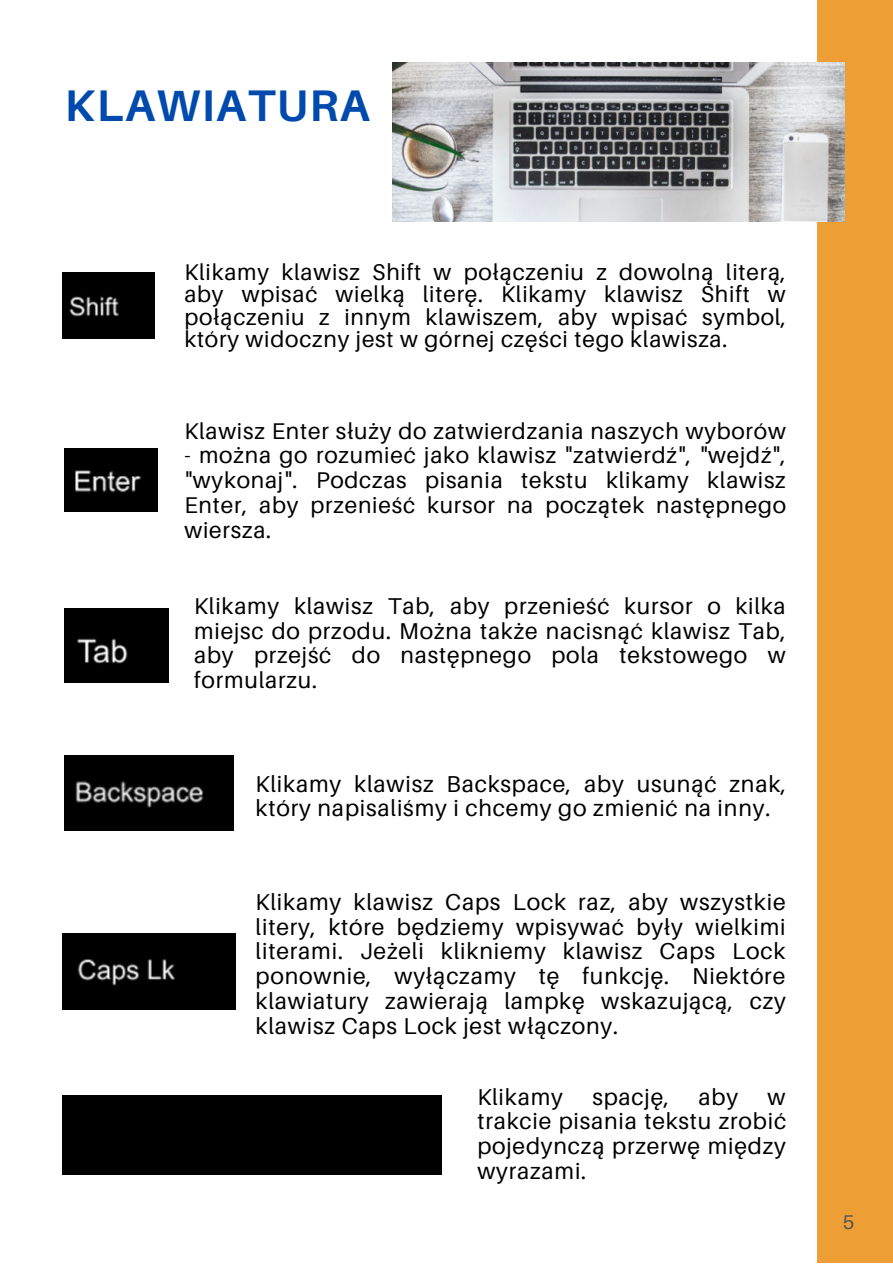
<style>
.page{position:relative;width:893px;height:1264px;background:#fff}
.page>*{position:absolute;margin:0;border:0;box-sizing:border-box;transform-origin:0 0}
.t1{font:700 44.25px "Aileron";letter-spacing:.035em;color:#004aad}
.t2{font:22.95px/24.8px "Aileron";letter-spacing:.035em;color:#000;text-align:justify}
.t3{font:22.8px/24.8px "Aileron";letter-spacing:.035em;color:#000;text-align:justify}
.t4{font:19.8px "Aileron";color:#545454}
</style>
<div class="page">
<div style="left:817px;top:0;width:75px;height:1262px;background:#ed9f35"></div>
<img style="left:392px;top:63px;width:452px;height:158px">
<img style="left:63px;top:273px;width:92px;height:65px">
<img style="left:65px;top:448px;width:92px;height:63px">
<img style="left:65px;top:755px;width:169px;height:76px">
<img style="left:63px;top:933px;width:173px;height:76px">
<img style="left:65px;top:608px;width:103px;height:74px">
<div style="left:63px;top:1095px;width:378px;height:79px;background:#000"></div>
<h1 class="t1" style="left:65px;top:80px;width:306px">KLAWIATURA</h1>
<p class="t3" style="left:184px;top:261px;width:603px;line-height:22.5px">Klikamy klawisz Shift w połączeniu z dowolną literą, aby wpisać wielką literę. Klikamy klawisz Shift w połączeniu z innym klawiszem, aby wpisać symbol, który widoczny jest w górnej części tego klawisza.</p>
<p class="t3" style="left:184px;top:418px;width:603px">Klawisz Enter służy do zatwierdzania naszych wyborów</p>
<p class="t3" style="left:184px;top:443px;width:603px">- można go rozumieć jako klawisz "zatwierdź", "wejdź", "wykonaj". Podczas pisania tekstu klikamy klawisz Enter, aby przenieść kursor na początek następnego wiersza.</p>
<p class="t3" style="left:194px;top:594px;width:593px">Klikamy klawisz Tab, aby przenieść kursor o kilka miejsc do przodu. Można także nacisnąć klawisz Tab, aby przejść do następnego pola tekstowego w formularzu.</p>
<p class="t2" style="left:255px;top:771px;width:532px">Klikamy klawisz Backspace, aby usunąć znak, który napisaliśmy i chcemy go zmienić na inny.</p>
<p class="t2" style="left:255px;top:889px;width:531px">Klikamy klawisz Caps Lock raz, aby wszystkie litery, które będziemy wpisywać były wielkimi literami. Jeżeli klikniemy klawisz Caps Lock ponownie, wyłączamy tę funkcję. Niektóre klawiatury zawierają lampkę wskazującą, czy klawisz Caps Lock jest włączony.</p>
<p class="t2" style="left:477px;top:1084px;width:87px">Klikamy</p>
<p class="t2" style="left:592px;top:1084px;width:78px">spację,</p>
<p class="t2" style="left:698px;top:1084px;width:41px">aby</p>
<p class="t2" style="left:477px;top:1084px;width:310px;text-indent:290px">w trakcie pisania tekstu zrobić pojedynczą przerwę między wyrazami.</p>
<p class="t4" style="left:842px;top:1210px;width:13px">5</p>
</div>
